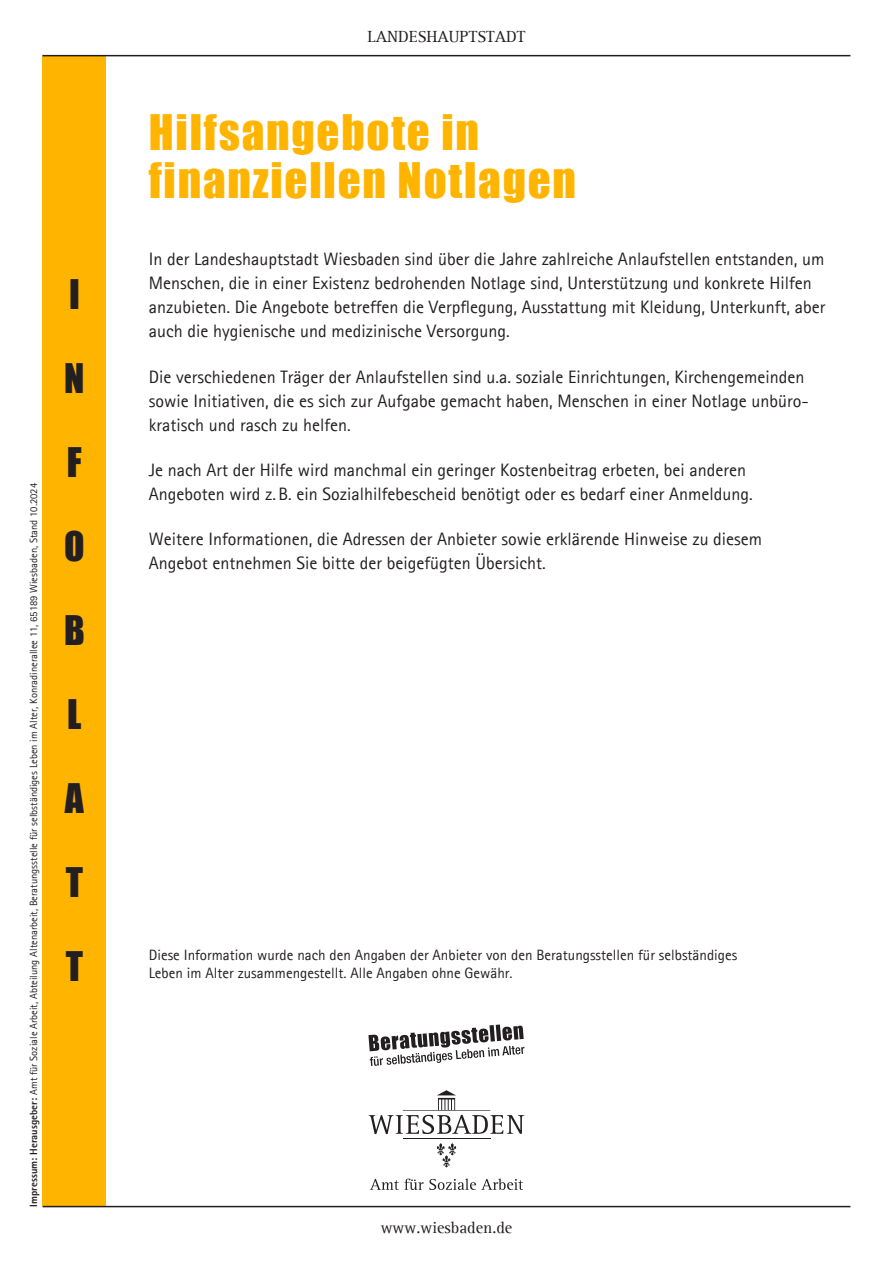
<style>
.page{position:relative;width:893px;height:1263px;background:#fff}
.page>*{position:absolute;margin:0;border:0;box-sizing:border-box;transform-origin:0 0}
.Headline{font:45px "Impact";letter-spacing:.04em;color:#ffb500}
.t1{font:37.5px "Impact";color:#231f20}
.Fließtext{font:18px/24px "Agfa Rotis Sans Serif";color:#231f20}
.t2{font:16.5px "Agfa Rotis Serif";color:#231f20}
.Fließtext-2{font:15px/18px "Agfa Rotis Sans Serif";color:#231f20}
.t3{font:10.5px "Agfa Rotis Sans Serif";color:#231f20}
.s1{font-weight:800}
</style>
<div class="page">
<div style="left:43px;top:55px;width:63px;height:1150px;background:#ffb500"></div>
<hr style="left:403px;top:1138px;width:87px;height:1px;background:#231f20">
<svg style="left:369px;top:1090px;width:155px;height:44px"></svg>
<svg style="left:436px;top:1143px;width:21px;height:24px"></svg>
<svg style="left:370px;top:1178px;width:153px;height:12px"></svg>
<svg style="left:368px;top:1024px;width:157px;height:42px"></svg>
<hr style="left:43px;top:55px;width:807px;height:1px;background:#231f20">
<hr style="left:43px;top:1206px;width:807px;height:1px;background:#231f20">
<p class="t3" style="left:27px;top:1206px;width:725px;rotate:-90deg"><span class="s1">Impressum: Herausgeber:</span> Amt für Soziale Arbeit, Abteilung Altenarbeit, Beratungsstelle für selbständiges Leben im Alter, Konradinerallee 11, 65189 Wiesbaden, Stand 10.2024</p>
<h2 class="t1" style="left:69px;top:265px;width:12px">I</h2>
<h2 class="t1" style="left:64px;top:349px;width:22px">N</h2>
<h2 class="t1" style="left:67px;top:433px;width:16px">F</h2>
<h2 class="t1" style="left:64px;top:517px;width:22px">O</h2>
<h2 class="t1" style="left:64px;top:601px;width:22px">B</h2>
<h2 class="t1" style="left:67px;top:685px;width:16px">L</h2>
<h2 class="t1" style="left:65px;top:769px;width:21px">A</h2>
<h2 class="t1" style="left:66px;top:853px;width:19px">T</h2>
<h2 class="t1" style="left:66px;top:937px;width:19px">T</h2>
<p class="t2" style="left:368px;top:27px;width:159px">LANDESHAUPTSTADT</p>
<p class="Headline" style="left:149px;top:98px;width:332px">Hilfsangebote in</p>
<p class="Headline" style="left:149px;top:146px;width:429px">finanziellen Notlagen</p>
<p class="Fließtext" style="left:149px;top:247px;width:678px">In der Landeshauptstadt Wiesbaden sind über die Jahre zahlreiche Anlaufstellen entstanden, um Menschen, die in einer Existenz bedrohenden Notlage sind, Unterstützung und konkrete Hilfen anzubieten. Die Angebote betreffen die Verpflegung, Ausstattung mit Kleidung, Unterkunft, aber auch die hygienische und medizinische Versorgung.</p>
<p class="Fließtext" style="left:149px;top:364px;width:661px">Die verschiedenen Träger der Anlaufstellen sind u.a. soziale Einrichtungen, Kirchengemeinden sowie Initiativen, die es sich zur Aufgabe gemacht haben, Menschen in einer Notlage unbüro&shy;kratisch und rasch zu helfen.</p>
<p class="Fließtext" style="left:149px;top:458px;width:606px">Je nach Art der Hilfe wird manchmal ein geringer Kostenbeitrag erbeten, bei anderen<br>Angeboten wird z.B. ein Sozialhilfebescheid benötigt oder es bedarf einer Anmeldung.</p>
<p class="Fließtext" style="left:149px;top:527px;width:615px">Weitere Informationen, die Adressen der Anbieter sowie erklärende Hinweise zu diesem<br>Angebot entnehmen Sie bitte der beigefügten Übersicht.</p>
<p class="Fließtext-2" style="left:149px;top:946px;width:590px">Diese Information wurde nach den Angaben der Anbieter von den Beratungsstellen für selbständiges<br>Leben im Alter zusammengestellt. Alle Angaben ohne Gewähr.</p>
<p class="t2" style="left:381px;top:1218px;width:133px">www.wiesbaden.de</p>
</div>
